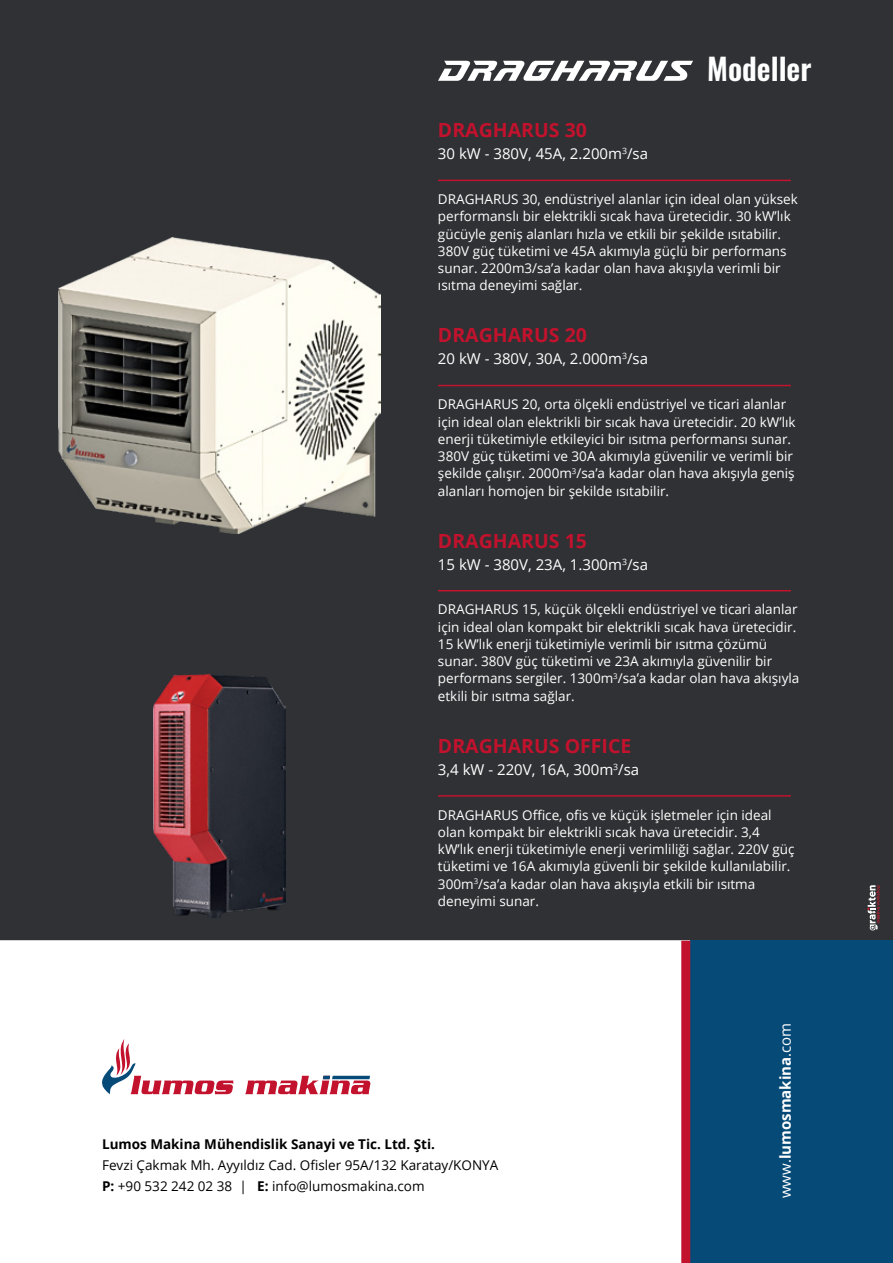
<style>
.page{position:relative;width:893px;height:1263px;background:#fff}
.page>*{position:absolute;margin:0;border:0;box-sizing:border-box;transform-origin:0 0}
.t1{font:600 30px "Oswald";color:#fff}
.t2{font:700 19.5px "Open Sans";color:#c2122d}
.t3{font:15px "Open Sans";color:#fff}
.t4{font:700 15px "Open Sans";color:#fff}
.t5{font:13.5px/17.2px "Open Sans";color:#fff}
.t6{font:13.5px/21px "Open Sans";color:#000}
.t7{font:700 13.5px "Open Sans";color:#000}
.s1{font-weight:700}
.s2{font-weight:400}
</style>
<div class="page">
<div style="left:690px;top:941px;width:203px;height:322px;background:#064a78"></div>
<div style="left:681px;top:941px;width:9px;height:322px;background:#c2122d"></div>
<div style="left:0;top:0;width:893px;height:940px;background:#2f3134"></div>
<img style="left:59px;top:238px;width:321px;height:295px">
<img style="left:154px;top:675px;width:132px;height:242px">
<hr style="left:438px;top:385px;width:353px;height:1px;background:#c2122d">
<hr style="left:438px;top:180px;width:353px;height:1px;background:#c2122d">
<hr style="left:438px;top:590px;width:353px;height:1px;background:#c2122d">
<hr style="left:438px;top:795px;width:353px;height:2px;background:#c2122d">
<svg style="left:438px;top:61px;width:255px;height:20px"></svg>
<svg style="left:102px;top:1039px;width:131px;height:55px"></svg>
<svg style="left:245px;top:1076px;width:125px;height:18px"></svg>
<svg style="left:867px;top:885px;width:13px;height:45px"></svg>
<h2 class="t2" style="left:438px;top:116px;width:150px">DRAGHARUS 30</h2>
<p class="t3" style="left:438px;top:144px;width:212px">30 kW - 380V, 45A, 2.200m<sup>3</sup>/sa</p>
<h1 class="t1" style="left:707px;top:42px;width:106px">Modeller</h1>
<p class="t5" style="left:438px;top:190px;width:361px">DRAGHARUS 30, endüstriyel alanlar için ideal olan yüksek performanslı bir elektrikli sıcak hava üretecidir. 30 kW’lık gücüyle geniş alanları hızla ve etkili bir şekilde ısıtabilir.<br>380V güç tüketimi ve 45A akımıyla güçlü bir performans sunar. 2200m3/sa’a kadar olan hava akışıyla verimli bir ısıtma deneyimi sağlar.</p>
<h2 class="t2" style="left:438px;top:322px;width:150px">DRAGHARUS 20</h2>
<p class="t3" style="left:438px;top:349px;width:212px">20 kW - 380V, 30A, 2.000m<sup>3</sup>/sa</p>
<p class="t5" style="left:438px;top:395px;width:359px">DRAGHARUS 20, orta ölçekli endüstriyel ve ticari alanlar için ideal olan elektrikli bir sıcak hava üretecidir. 20 kW’lık enerji tüketimiyle etkileyici bir ısıtma performansı sunar.<br>380V güç tüketimi ve 30A akımıyla güvenilir ve verimli bir şekilde çalışır. 2000m<sup>3</sup>/sa’a kadar olan hava akışıyla geniş alanları homojen bir şekilde ısıtabilir.</p>
<h2 class="t2" style="left:438px;top:527px;width:150px">DRAGHARUS 15</h2>
<p class="t3" style="left:438px;top:554px;width:212px">15 kW - 380V, 23A, 1.300m<sup>3</sup>/sa</p>
<p class="t5" style="left:438px;top:600px;width:363px">DRAGHARUS 15, küçük ölçekli endüstriyel ve ticari alanlar için ideal olan kompakt bir elektrikli sıcak hava üretecidir.<br>15 kW’lık enerji tüketimiyle verimli bir ısıtma çözümü sunar. 380V güç tüketimi ve 23A akımıyla güvenilir bir performans sergiler. 1300m<sup>3</sup>/sa’a kadar olan hava akışıyla etkili bir ısıtma sağlar.</p>
<h2 class="t2" style="left:438px;top:732px;width:195px">DRAGHARUS OFFICE</h2>
<p class="t3" style="left:438px;top:759px;width:203px">3,4 kW - 220V, 16A, 300m<sup>3</sup>/sa</p>
<p class="t5" style="left:438px;top:806px;width:358px">DRAGHARUS Office, ofis ve küçük işletmeler için ideal olan kompakt bir elektrikli sıcak hava üretecidir. 3,4 kW’lık enerji tüketimiyle enerji verimliliği sağlar. 220V güç tüketimi ve 16A akımıyla güvenli bir şekilde kullanılabilir.<br>300m<sup>3</sup>/sa’a kadar olan hava akışıyla etkili bir ısıtma deneyimi sunar.</p>
<p class="t7" style="left:102px;top:1134px;width:335px">Lumos Makina Mühendislik Sanayi ve Tic. Ltd. Şti.</p>
<p class="t6" style="left:102px;top:1154px;width:398px">Fevzi Çakmak Mh. Ayyıldız Cad. Ofisler 95A/132 Karatay/KONYA<br><span class="s1">P:</span> +90 532 242 02 38 | <span class="s1">E:</span> info@lumosmakina.com</p>
<p class="t4" style="left:775px;top:1198px;width:177px;rotate:-90deg"><span class="s2">www.</span>lumosmakina<span class="s2">.com</span></p>
</div>
